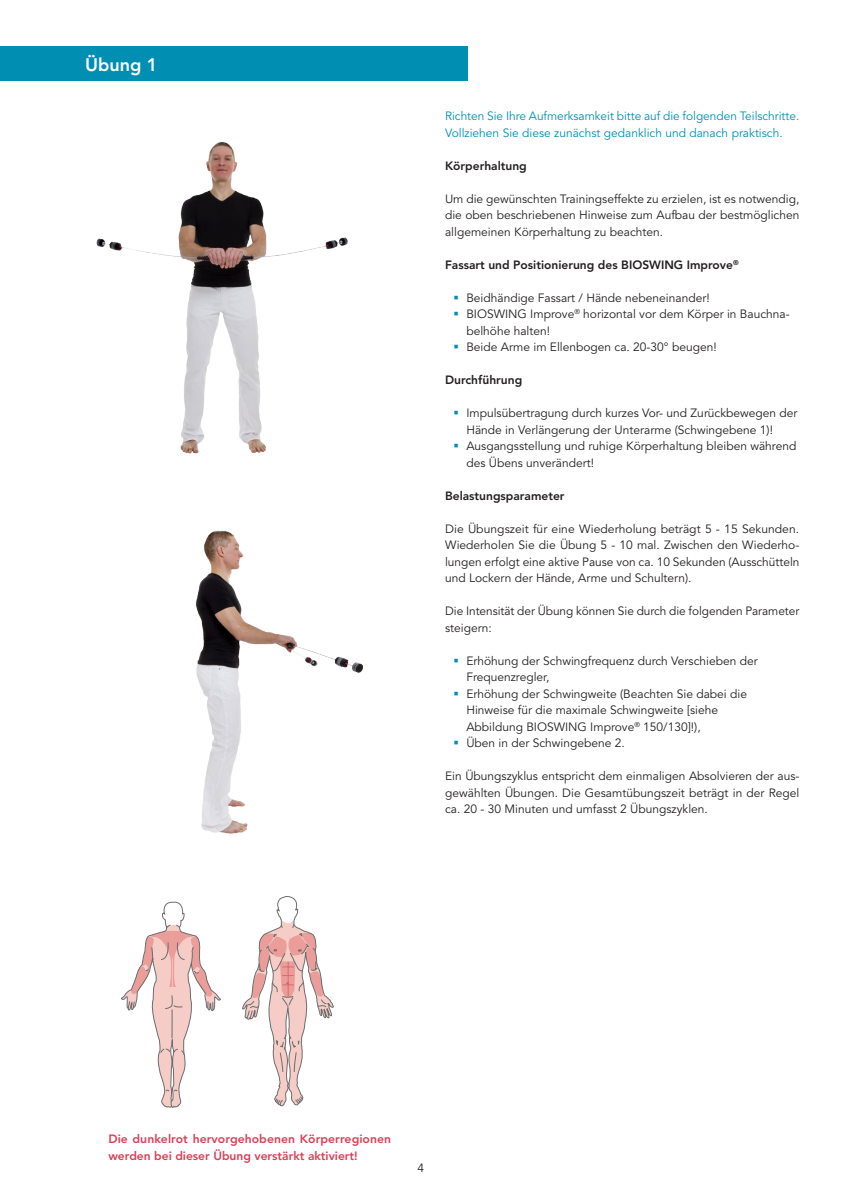
<style>
.page{position:relative;width:842px;height:1191px;background:#fff}
.page>*{position:absolute;margin:0;border:0;box-sizing:border-box;transform-origin:0 0}
.t1{font:800 18px "Avenir";color:#fff}
.t2{font:12px/16.5px "Avenir";color:#231f20}
.t3{font:12px/16.5px "Avenir";color:#008fb3}
.t4{font:800 12px "Avenir";color:#231f20}
.t5{font:800 12px/16.5px "Avenir";color:#da3f57}
.t6{font:12px "Avenir LT Com";color:#231f20}
</style>
<div class="page">
<div style="left:0;top:47px;width:468px;height:34px;background:#008fb3"></div>
<img style="left:195px;top:530px;width:168px;height:304px">
<img style="left:96px;top:142px;width:252px;height:312px">
<svg style="left:242px;top:896px;width:92px;height:211px"></svg>
<hr style="left:288px;top:961px;width:1px;height:35px;background:#e1696e">
<svg style="left:121px;top:901px;width:100px;height:207px"></svg>
<h1 class="t1" style="left:85px;top:54px;width:74px">Übung 1</h1>
<p class="t3" style="left:445px;top:108px;width:356px">Richten Sie Ihre Aufmerksamkeit bitte auf die folgenden Teilschritte.<br>Vollziehen Sie diese zunächst gedanklich und danach praktisch.</p>
<p class="t4" style="left:445px;top:158px;width:83px">Körperhaltung</p>
<p class="t2" style="left:445px;top:190px;width:356px;text-align:justify">Um die gewünschten Trainingseffekte zu erzielen, ist es notwendig, die oben beschriebenen Hinweise zum Aufbau der bestmöglichen allgemeinen Körperhaltung zu beachten.</p>
<p class="t4" style="left:445px;top:257px;width:295px">Fassart und Positionierung des BIOSWING Improve<sup>®</sup></p>
<p class="t2" style="left:466px;top:289px;width:325px">Beidhändige Fassart / Hände nebeneinander!<br>BIOSWING Improve<sup>®</sup> horizontal vor dem Körper in Bauchna&shy;belhöhe halten!<br>Beide Arme im Ellenbogen ca. 20-30° beugen!</p>
<p class="t4" style="left:445px;top:373px;width:79px">Durchführung</p>
<p class="t2" style="left:466px;top:405px;width:333px">Impulsübertragung durch kurzes Vor- und Zurückbewegen der Hände in Verlängerung der Unterarme (Schwingebene 1)!<br>Ausgangsstellung und ruhige Körperhaltung bleiben während des Übens unverändert!</p>
<p class="t4" style="left:445px;top:488px;width:121px">Belastungsparameter</p>
<p class="t2" style="left:445px;top:520px;width:356px;text-align:justify">Die Übungszeit für eine Wiederholung beträgt 5 - 15 Sekunden.<br>Wiederholen Sie die Übung 5 - 10 mal. Zwischen den Wiederho&shy;lungen erfolgt eine aktive Pause von ca. 10 Sekunden (Ausschütteln und Lockern der Hände, Arme und Schultern).</p>
<p class="t2" style="left:445px;top:603px;width:356px">Die Intensität der Übung können Sie durch die folgenden Parameter steigern:</p>
<p class="t2" style="left:466px;top:652px;width:293px">Erhöhung der Schwingfrequenz durch Verschieben der Frequenzregler,<br>Erhöhung der Schwingweite (Beachten Sie dabei die Hinweise für die maximale Schwingweite [siehe Abbildung BIOSWING Improve<sup>®</sup> 150/130]!),<br>Üben in der Schwingebene 2.</p>
<p class="t2" style="left:445px;top:768px;width:356px;text-align:justify">Ein Übungszyklus entspricht dem einmaligen Absolvieren der aus&shy;gewählten Übungen. Die Gesamtübungszeit beträgt in der Regel ca. 20 - 30 Minuten und umfasst 2 Übungszyklen.</p>
<p class="t5" style="left:108px;top:1131px;width:284px">Die dunkelrot hervorgehobenen Körperregionen werden bei dieser Übung verstärkt aktiviert!</p>
<p class="t6" style="left:418px;top:1160px;width:8px">4</p>
</div>
